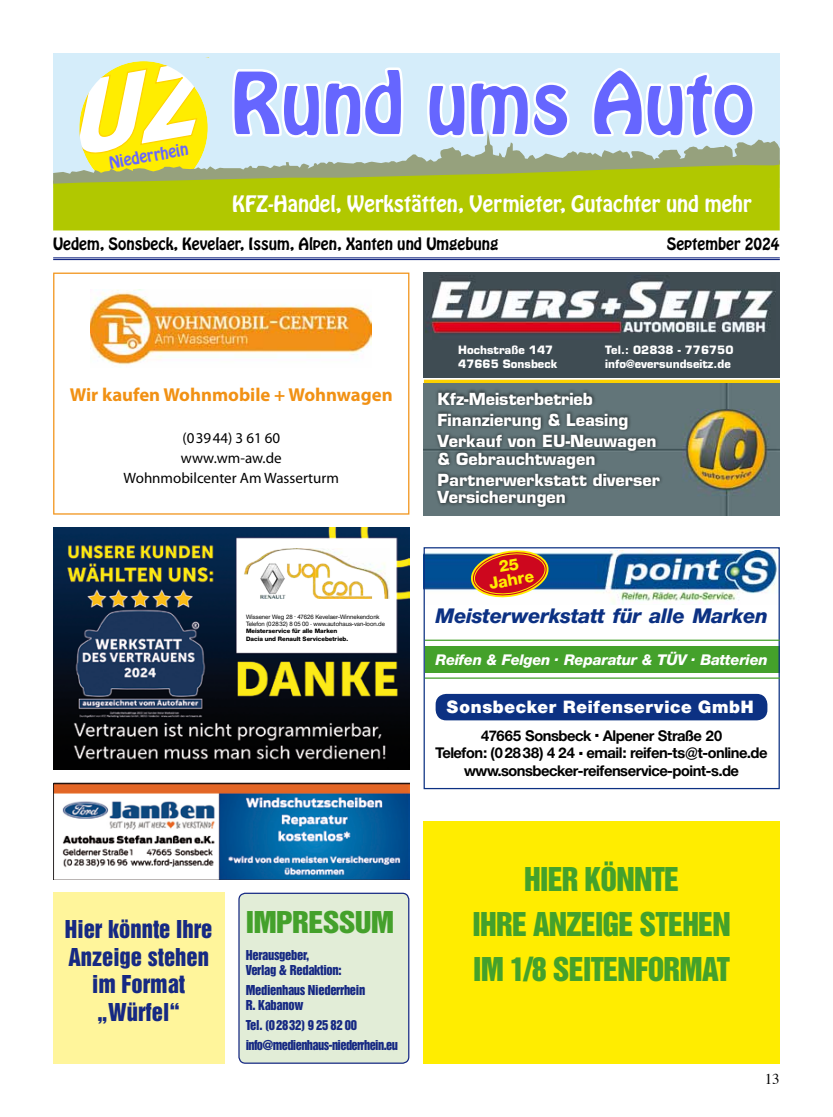
<style>
.page{position:relative;width:833px;height:1117px;background:#fff}
.page>*{position:absolute;margin:0;border:0;box-sizing:border-box;transform-origin:0 0}
.t1{font:75px "Hobo Std";color:#66f}
.t2{font:30px/45px "Helvetica Inserat";letter-spacing:-.025em;color:#44a12b;text-align:center}
.t3{font:27.5px "Helvetica Inserat";color:#44a12b;scale:1.1 1}
.t4{font:22.5px/27.5px "Helvetica Inserat";color:#162983;text-align:center}
.t5{font:italic 800 20.62px "Neue Helvetica BQ";color:#0c3183}
.t6{font:20px "Hobo Std";color:#fff}
.t7{font:700 18.75px "Myriad Pro";color:#f19114}
.t8{font:900 17.5px "Neue Helvetica BQ";letter-spacing:.04em;color:#fff}
.t9{font:700 16.25px/21.2px "Eurostile";color:#fff}
.t10{font:800 16.25px/15px "Neue Helvetica BQ";color:#ffed00;text-align:center}
.t11{font:700 15px/17.5px "Neue Helvetica BQ";letter-spacing:-.03em;color:#000;text-align:center}
.t12{font:15px "Hobo Std";color:#000}
.t13{font:15px/20px "Myriad Pro";color:#000;text-align:center}
.t14{font:italic 800 15px "Neue Helvetica BQ";color:#fff}
.t15{font:15px "Hobo Std";color:#66f}
.t16{font:15px "Times";color:#000}
.t17{font:12.5px/15px "Helvetica Inserat";letter-spacing:-.025em;color:#162983}
.t18{font:12.5px/20px "Helvetica Inserat";letter-spacing:-.05em;color:#162983}
.t19{font:700 11.25px/13.5px "Eurostile";color:#fff}
.t20{font:6.12px/7.4px "Neue Helvetica BQ";color:#000}
.t21{font:800 6.12px/7.4px "Neue Helvetica BQ";color:#000}
</style>
<div class="page">
<div style="left:53px;top:53px;width:727px;height:135px;background:#d5edfa"></div>
<svg style="left:427px;top:81px;width:143px;height:48px"></svg>
<svg style="left:592px;top:68px;width:163px;height:61px"></svg>
<hr style="left:53px;top:257px;width:727px;height:1px;background:#162983">
<hr style="left:53px;top:259px;width:727px;height:1px;background:#162983">
<svg style="left:79px;top:57px;width:325px;height:72px"></svg>
<div style="left:53px;top:184px;width:726px;height:46px;background:#b1c800"></div>
<svg style="left:53px;top:129px;width:726px;height:55px"></svg>
<div style="left:239px;top:893px;width:170px;height:169px;background:#e2edd7;border-radius:6px"></div>
<div style="left:238px;top:892px;width:171px;height:171px;border:1px solid #162983;border-radius:6px"></div>
<div style="left:53px;top:892px;width:171px;height:171px;background:#fff59b"></div>
<svg style="left:53px;top:272px;width:356px;height:242px"></svg>
<img style="left:91px;top:289px;width:281px;height:78px">
<img style="left:53px;top:527px;width:356px;height:242px">
<img style="left:242px;top:548px;width:148px;height:50px">
<img style="left:53px;top:782px;width:356px;height:97px">
<img style="left:424px;top:382px;width:356px;height:133px">
<div style="left:424px;top:272px;width:356px;height:108px;background:#3f4c53"></div>
<img style="left:425px;top:280px;width:350px;height:54px">
<img style="left:432px;top:385px;width:233px;height:127px">
<img style="left:424px;top:378px;width:356px;height:4px">
<div style="left:425px;top:645px;width:355px;height:27px;background:#44a12b"></div>
<div style="left:435px;top:693px;width:332px;height:27px;background:#0c3183;border-radius:11px"></div>
<img style="left:425px;top:550px;width:353px;height:54px">
<svg style="left:470px;top:550px;width:80px;height:49px;background:#c5594d"></svg>
<div style="left:423px;top:547px;width:357px;height:242px;border:1px solid #0c3183"></div>
<hr style="left:425px;top:639px;width:355px;height:1px;background:#44a12b">
<hr style="left:425px;top:677px;width:355px;height:1px;background:#44a12b">
<div style="left:423px;top:821px;width:357px;height:242px;background:#ffed00"></div>
<p class="t15" style="left:107px;top:152px;width:82px;rotate:-10deg">Niederrhein</p>
<h1 class="t1" style="left:231px;top:51px;width:524px">Rund ums Auto</h1>
<h3 class="t6" style="left:232px;top:190px;width:521px">KFZ-Handel, Werkstätten, Vermieter, Gutachter und mehr</h3>
<p class="t12" style="left:53px;top:234px;width:447px">Uedem, Sonsbeck, Kevelaer, Issum, Alpen, Xanten und Umgebung</p>
<p class="t12" style="left:666px;top:234px;width:114px">September 2024</p>
<p class="t7" style="left:70px;top:382px;width:324px">Wir kaufen Wohnmobile + Wohnwagen</p>
<p class="t13" style="left:124px;top:428px;width:217px">(03944) 3 61 60<br>www.wm-aw.de<br>Wohnmobilcenter Am Wasserturm</p>
<p class="t20" style="left:246px;top:612px;width:140px">Wissener Weg 28 . 47626 Kevelaer-Winnekendonk<br>Telefon (02832) 8 05 00 . www.autohaus-van-loon.de</p>
<p class="t21" style="left:246px;top:627px;width:103px">Meisterservice für alle Marken<br>Dacia und Renault Servicebetrieb.</p>
<h3 class="t4" style="left:65px;top:915px;width:207px">Hier könnte Ihre <sup>IMPRE</sup></h3>
<h3 class="t3" style="left:323px;top:905px;width:64px">SSUM</h3>
<h3 class="t4" style="left:68px;top:942px;width:142px">Anzeige stehen im Format „Würfel“</h3>
<p class="t17" style="left:246px;top:947px;width:97px">Herausgeber,<br>Verlag &amp; Redaktion:</p>
<p class="t17" style="left:246px;top:982px;width:121px">Medienhaus Niederrhein<br>R. Kabanow</p>
<p class="t18" style="left:246px;top:1015px;width:154px">Tel. (02832) 9 25 82 00 info@medienhaus-niederrhein.eu</p>
<p class="t19" style="left:458px;top:343px;width:101px">Hochstraße 147<br>47665 Sonsbeck</p>
<p class="t19" style="left:605px;top:343px;width:130px">Tel.: 02838 - 776750 info@eversundseitz.de</p>
<p class="t9" style="left:437px;top:388px;width:220px">Kfz-Meisterbetrieb<br>Finanzierung &amp; Leasing<br>Verkauf von EU-Neuwagen</p>
<p class="t9" style="left:437px;top:448px;width:224px">&amp; Gebrauchtwagen<br>Partnerwerkstatt diverser</p>
<p class="t9" style="left:437px;top:486px;width:130px">Versicherungen</p>
<p class="t10" style="left:485px;top:561px;width:47px;rotate:-10deg">25<br>Jahre</p>
<h3 class="t5" style="left:435px;top:602px;width:333px">Meisterwerkstatt für alle Marken</h3>
<p class="t14" style="left:435px;top:649px;width:333px">Reifen &amp; Felgen . Reparatur &amp; TÜV . Batterien</p>
<p class="t8" style="left:446px;top:695px;width:308px">Sonsbecker Reifenservice GmbH</p>
<p class="t11" style="left:435px;top:726px;width:333px">47665 Sonsbeck <sup>.</sup> Alpener Straße 20<br>Telefon: (02838) 4 24 <sup>.</sup> email: reifen-ts@t-online.de www.sonsbecker-reifenservice-point-s.de</p>
<h2 class="t2" style="left:472px;top:856px;width:260px">Hier könnte<br>Ihre Anzeige stehen im 1/8 Seitenformat</h2>
<p class="t16" style="left:765px;top:1064px;width:16px">13</p>
</div>
